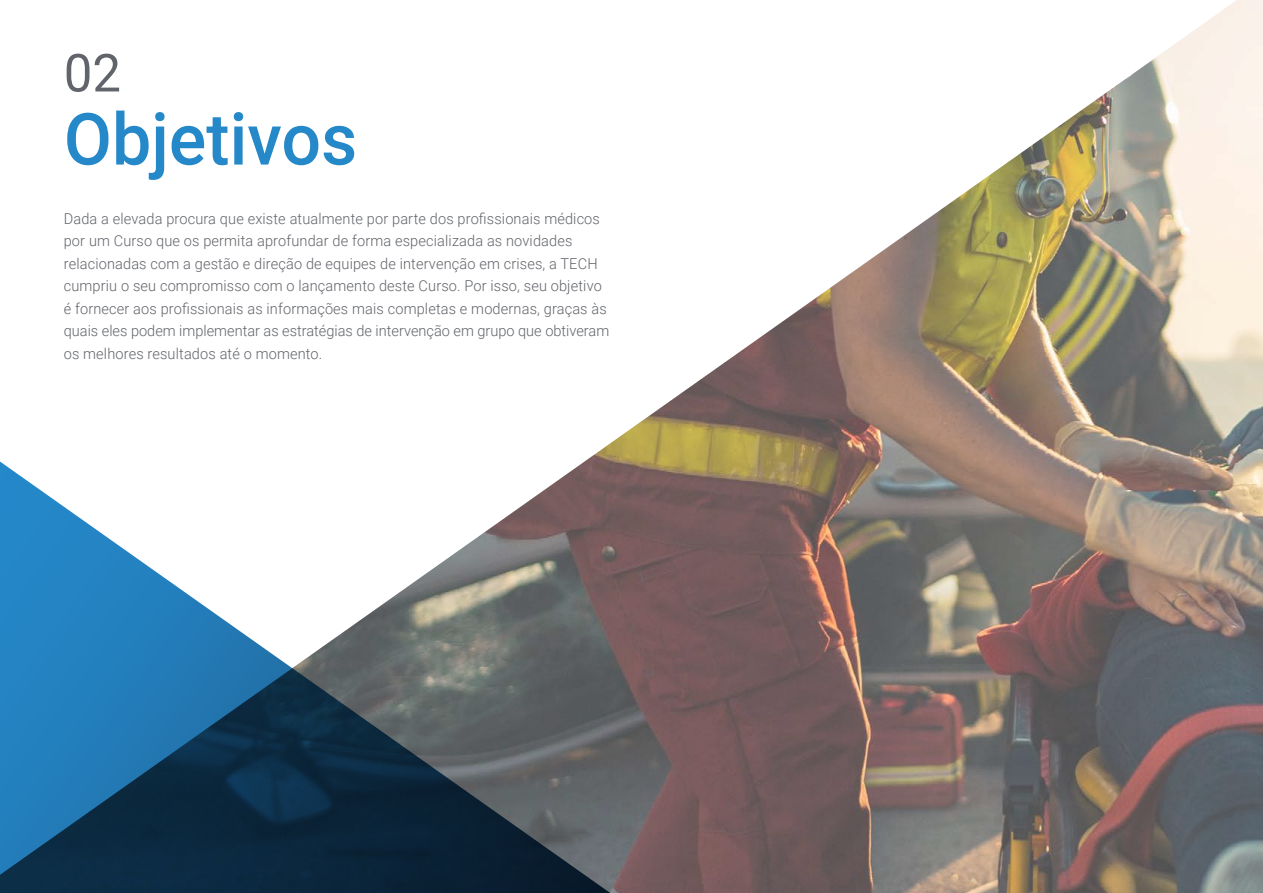
<style>
.page{position:relative;width:1263px;height:893px;background:#fff}
.page>*{position:absolute;margin:0;border:0;box-sizing:border-box;transform-origin:0 0}
.t1{font:500 72px "Roboto";color:#2488c9}
.t2{font:52.5px "Roboto";color:#61646a}
.t3{font:300 15px/22.5px "Roboto";letter-spacing:.01em;color:#61646a}
</style>
<div class="page">
<img style="left:606px;top:0;width:657px;height:893px">
<svg style="left:0;top:446px;width:640px;height:447px"></svg>
<h2 class="t2" style="left:64px;top:36px;width:59px">02</h2>
<h1 class="t1" style="left:64px;top:89px;width:295px">Objetivos</h1>
<p class="t3" style="left:64px;top:207px;width:547px">Dada a elevada procura que existe atualmente por parte dos profissionais médicos por um Curso que os permita aprofundar de forma especializada as novidades relacionadas com a gestão e direção de equipes de intervenção em crises, a TECH cumpriu o seu compromisso com o lançamento deste Curso. Por isso, seu objetivo é fornecer aos profissionais as informações mais completas e modernas, graças às quais eles podem implementar as estratégias de intervenção em grupo que obtiveram os melhores resultados até o momento.</p>
</div>
